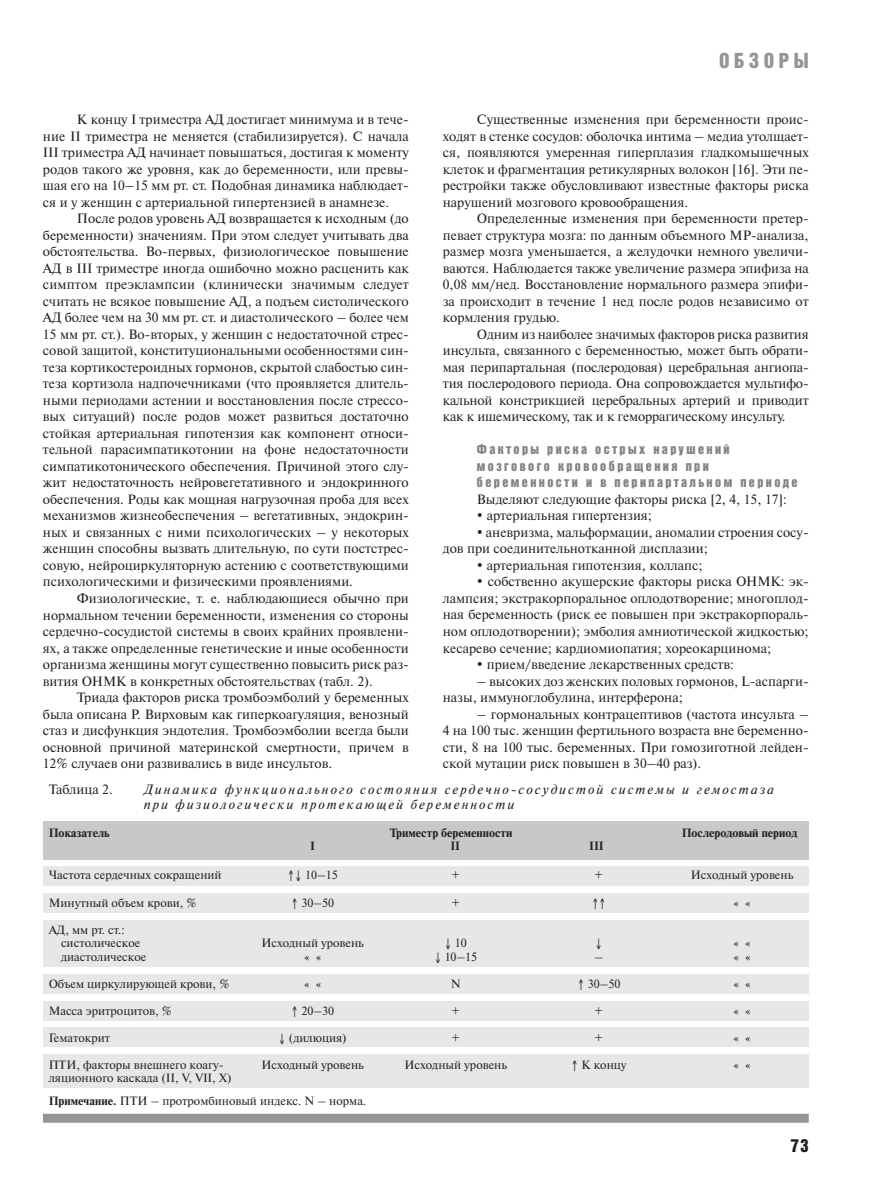
<style>
.page{position:relative;width:893px;height:1190px;background:#fff}
.page>*{position:absolute;margin:0;border:0;box-sizing:border-box;transform-origin:0 0}
.t1{font:21px "Bastion Kontrast";letter-spacing:.21em;color:#939598}
.t2{font:18px "Bastion Kontrast";color:#231f20}
.t3{font:13.5px/16.5px "Newton C";color:#231f20;text-align:justify}
.t4{font:italic 13.5px/15px "Newton C";letter-spacing:.15em;color:#231f20}
.t5{font:13.5px/16.5px "Bastion Kontrast";letter-spacing:.18em;color:#808285}
.t6{font:12px/13.5px "Newton C";color:#231f20}
.t7{font:700 12px "Newton C";color:#231f20}
.s1{font-weight:700}
</style>
<div class="page">
<div style="left:43px;top:866px;width:765px;height:19px;background:#e6e7e8"></div>
<div style="left:43px;top:821px;width:765px;height:38px;background:#c6c8ca"></div>
<div style="left:43px;top:1113px;width:765px;height:9px;background:#939598"></div>
<div style="left:43px;top:893px;width:765px;height:19px;background:#e6e7e8"></div>
<div style="left:43px;top:920px;width:765px;height:46px;background:#e6e7e8"></div>
<div style="left:43px;top:974px;width:765px;height:19px;background:#e6e7e8"></div>
<div style="left:43px;top:1001px;width:765px;height:19px;background:#e6e7e8"></div>
<div style="left:43px;top:1027px;width:765px;height:20px;background:#e6e7e8"></div>
<div style="left:43px;top:1054px;width:765px;height:34px;background:#e6e7e8"></div>
<p class="t3" style="left:43px;top:112px;width:367px;text-indent:34px">К концу I триместра АД достигает минимума и в тече&shy;ние II триместра не меняется (стабилизируется). С начала III триместра АД начинает повышаться, достигая к моменту родов такого же уровня, как до беременности, или превы&shy;шая его на 10–15 мм рт. ст. Подобная динамика наблюдает&shy;ся и у женщин с артериальной гипертензией в анамнезе.</p>
<p class="t3" style="left:43px;top:211px;width:367px;text-indent:34px">После родов уровень АД возвращается к исходным (до беременности) значениям. При этом следует учитывать два обстоятельства. Во-первых, физиологическое повышение АД в III триместре иногда ошибочно можно расценить как симптом преэклампсии (клинически значимым следует считать не всякое повышение АД, а подъем систолического АД более чем на 30 мм рт. ст. и диастолического – более чем 15 мм рт. ст.). Во-вторых, у женщин с недостаточной стрес&shy;совой защитой, конституциональными особенностями син&shy;теза кортикостероидных гормонов, скрытой слабостью син&shy;теза кортизола надпочечниками (что проявляется длитель&shy;ными периодами астении и восстановления после стрессо&shy;вых ситуаций) после родов может развиться достаточно стойкая артериальная гипотензия как компонент относи&shy;тельной парасимпатикотонии на фоне недостаточности симпатикотонического обеспечения. Причиной этого слу&shy;жит недостаточность нейровегетативного и эндокринного обеспечения. Роды как мощная нагрузочная проба для всех механизмов жизнеобеспечения – вегетативных, эндокрин&shy;ных и связанных с ними психологических – у некоторых женщин способны вызвать длительную, по сути постстрес&shy;совую, нейроциркуляторную астению с соответствующими психологическими и физическими проявлениями.</p>
<p class="t3" style="left:43px;top:591px;width:367px;text-indent:34px">Физиологические, т. е. наблюдающиеся обычно при нормальном течении беременности, изменения со стороны сердечно-сосудистой системы в своих крайних проявлени&shy;ях, а также определенные генетические и иные особенности организма женщины могут существенно повысить риск раз&shy;вития ОНМК в конкретных обстоятельствах (табл. 2).</p>
<p class="t3" style="left:43px;top:690px;width:367px;text-indent:34px">Триада факторов риска тромбоэмболий у беременных была описана Р. Вирховым как гиперкоагуляция, венозный стаз и дисфункция эндотелия. Тромбоэмболии всегда были основной причиной материнской смертности, причем в 12% случаев они развивались в виде инсультов.</p>
<h1 class="t1" style="left:719px;top:53px;width:91px">ОБЗОРЫ</h1>
<p class="t3" style="left:443px;top:112px;width:367px;text-indent:34px">Существенные изменения при беременности проис&shy;ходят в стенке сосудов: оболочка интима – медиа утолщает&shy;ся, появляются умеренная гиперплазия гладкомышечных клеток и фрагментация ретикулярных волокон [16]. Эти пе&shy;рестройки также обусловливают известные факторы риска нарушений мозгового кровообращения.</p>
<p class="t3" style="left:443px;top:211px;width:367px;text-indent:34px">Определенные изменения при беременности претер&shy;певает структура мозга: по данным объемного МР-анализа, размер мозга уменьшается, а желудочки немного увеличи&shy;ваются. Наблюдается также увеличение размера эпифиза на 0,08 мм/нед. Восстановление нормального размера эпифи&shy;за происходит в течение 1 нед после родов независимо от кормления грудью.</p>
<p class="t3" style="left:443px;top:327px;width:367px;text-indent:34px">Одним из наиболее значимых факторов риска развития инсульта, связанного с беременностью, может быть обрати&shy;мая перипартальная (послеродовая) церебральная ангиопа&shy;тия послеродового периода. Она сопровождается мультифо&shy;кальной констрикцией церебральных артерий и приводит как к ишемическому, так и к геморрагическому инсульту.</p>
<p class="t5" style="left:477px;top:442px;width:322px">Факторы риска острых нарушений мозгового кровообращения при беременности и в перипартальном периоде</p>
<p class="t3" style="left:477px;top:492px;width:311px">Выделяют следующие факторы риска [2, 4, 15, 17]:</p>
<p class="t3" style="left:477px;top:508px;width:177px">• артериальная гипертензия;</p>
<p class="t3" style="left:443px;top:525px;width:367px;text-indent:34px">• аневризма, мальформации, аномалии строения сосу&shy;дов при соединительнотканной дисплазии;</p>
<p class="t3" style="left:477px;top:558px;width:227px">• артериальная гипотензия, коллапс;</p>
<p class="t3" style="left:443px;top:574px;width:367px;text-indent:34px">• собственно акушерские факторы риска ОНМК: эк&shy;лампсия; экстракорпоральное оплодотворение; многоплод&shy;ная беременность (риск ее повышен при экстракорпораль&shy;ном оплодотворении); эмболия амниотической жидкостью; кесарево сечение; кардиомиопатия; хореокарцинома;</p>
<p class="t3" style="left:477px;top:657px;width:258px">• прием/введение лекарственных средств:</p>
<p class="t3" style="left:443px;top:673px;width:367px;text-indent:34px">– высоких доз женских половых гормонов, L-аспарги&shy;назы, иммуноглобулина, интерферона;</p>
<p class="t3" style="left:443px;top:706px;width:367px;text-indent:34px">– гормональных контрацептивов (частота инсульта – 4 на 100 тыс. женщин фертильного возраста вне беременно&shy;сти, 8 на 100 тыс. беременных. При гомозиготной лейден&shy;ской мутации риск повышен в 30–40 раз).</p>
<p class="t3" style="left:49px;top:781px;width:66px">Таблица 2.</p>
<p class="t4" style="left:144px;top:783px;width:631px">Динамика функционального состояния сердечно-сосудистой системы и гемостаза при физиологически протекающей беременности</p>
<p class="t7" style="left:49px;top:828px;width:62px">Показатель</p>
<p class="t7" style="left:390px;top:828px;width:124px">Триместр беременности</p>
<p class="t7" style="left:681px;top:828px;width:117px">Послеродовый период</p>
<p class="t7" style="left:310px;top:841px;width:6px">I</p>
<p class="t7" style="left:450px;top:841px;width:11px">II</p>
<p class="t7" style="left:589px;top:841px;width:16px">III</p>
<p class="t6" style="left:49px;top:869px;width:174px">Частота сердечных сокращений</p>
<p class="t6" style="left:49px;top:896px;width:149px">Минутный объем крови, %</p>
<p class="t6" style="left:61px;top:923px;width:87px;text-indent:-12px">АД, мм рт. ст.: систолическое диастолическое</p>
<p class="t6" style="left:49px;top:977px;width:182px">Объем циркулирующей крови, %</p>
<p class="t6" style="left:49px;top:1004px;width:125px">Масса эритроцитов, %</p>
<p class="t6" style="left:49px;top:1031px;width:63px">Гематокрит</p>
<p class="t6" style="left:49px;top:1058px;width:184px">ПТИ, факторы внешнего коагу&shy;ляционного каскада (II, V, VII, X)</p>
<p class="t6" style="left:287px;top:869px;width:52px">↑↓ 10–15</p>
<p class="t6" style="left:291px;top:896px;width:44px">↑ 30–50</p>
<p class="t6" style="left:261px;top:937px;width:104px;text-align:center">Исходный уровень « «</p>
<p class="t6" style="left:304px;top:977px;width:19px">« «</p>
<p class="t6" style="left:291px;top:1004px;width:44px">↑ 20–30</p>
<p class="t6" style="left:278px;top:1031px;width:70px">↓ (дилюция)</p>
<p class="t6" style="left:261px;top:1058px;width:104px">Исходный уровень</p>
<p class="t6" style="left:49px;top:1095px;width:319px"><span class="s1">Примечание.</span> ПТИ – протромбиновый индекс. N – норма.</p>
<p class="t6" style="left:451px;top:869px;width:10px">+</p>
<p class="t6" style="left:451px;top:896px;width:10px">+</p>
<p class="t6" style="left:434px;top:937px;width:44px;text-align:center">↓ 10<br>↓ 10–15</p>
<p class="t6" style="left:451px;top:977px;width:11px">N</p>
<p class="t6" style="left:451px;top:1004px;width:10px">+</p>
<p class="t6" style="left:451px;top:1031px;width:10px">+</p>
<p class="t6" style="left:404px;top:1058px;width:104px">Исходный уровень</p>
<p class="t6" style="left:594px;top:869px;width:10px">+</p>
<p class="t6" style="left:594px;top:950px;width:10px">–</p>
<p class="t6" style="left:577px;top:977px;width:44px">↑ 30–50</p>
<p class="t6" style="left:594px;top:1004px;width:10px">+</p>
<p class="t6" style="left:594px;top:1031px;width:10px">+</p>
<p class="t6" style="left:571px;top:1058px;width:57px">↑ К концу</p>
<p class="t6" style="left:690px;top:869px;width:104px">Исходный уровень</p>
<p class="t6" style="left:733px;top:896px;width:19px">« «</p>
<p class="t6" style="left:733px;top:937px;width:19px">« « « «</p>
<p class="t6" style="left:733px;top:977px;width:19px">« «</p>
<p class="t6" style="left:733px;top:1004px;width:19px">« «</p>
<p class="t6" style="left:733px;top:1031px;width:19px">« «</p>
<p class="t6" style="left:733px;top:1058px;width:19px">« «</p>
<h2 class="t2" style="left:790px;top:1139px;width:19px">73</h2>
</div>
